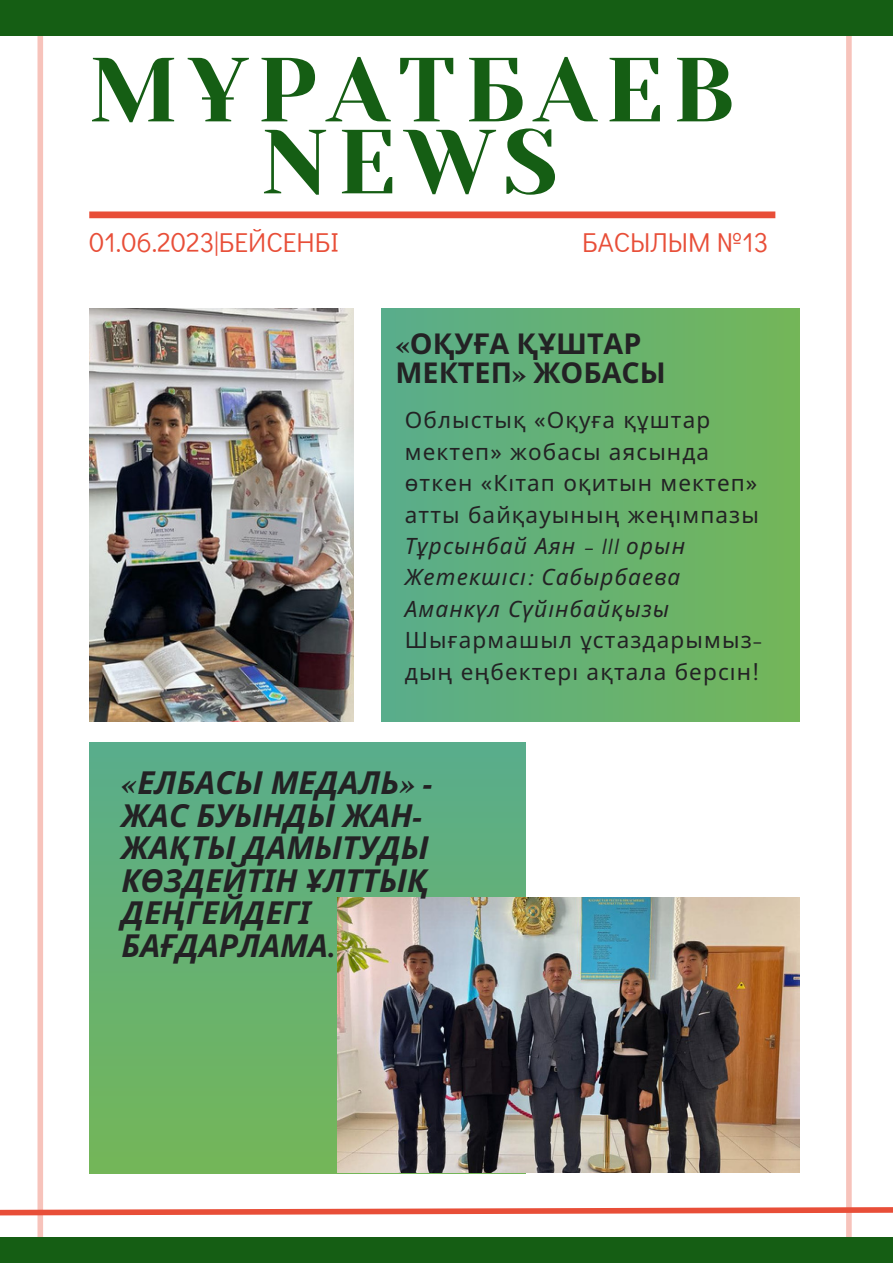
<style>
.page{position:relative;width:893px;height:1264px;background:#fff}
.page>*{position:absolute;margin:0;border:0;box-sizing:border-box;transform-origin:0 0}
.t1{font:90.75px "Yeseva One";letter-spacing:.1em;color:#155e14}
.t2{font:italic 700 31.65px/32.5px "Noto Sans";color:#232224}
.t3{font:700 28.65px/29.2px "Noto Sans";color:#232224}
.t4{font:27.3px "Didact Gothic";color:#e84e38}
.t5{font:22.5px/31.5px "Noto Sans";letter-spacing:.05em;color:#232224}
.t6{font:italic 22.5px/31.5px "Noto Sans";letter-spacing:.05em;color:#232224}
.s1{font-family:"Te X Gyre Termes"}
.s2{font-family:"Glacial Indifference"}
</style>
<div class="page">
<div style="left:37px;top:0;width:6px;height:1262px;background:#f7c3bb"></div>
<div style="left:846px;top:0;width:5px;height:1262px;background:#f7c3bb"></div>
<div style="left:89px;top:211px;width:686px;height:7px;background:#e84e38"></div>
<svg style="left:0;top:1204px;width:892px;height:14px"></svg>
<img style="left:89px;top:308px;width:264px;height:413px">
<div style="left:89px;top:742px;width:436px;height:431px;background:linear-gradient(to bottom,#59ad8c,#75b658)"></div>
<img style="left:338px;top:897px;width:461px;height:275px">
<div style="left:381px;top:308px;width:418px;height:413px;background:linear-gradient(to right,#59ad8c,#74b658)"></div>
<div style="left:0;top:0;width:892px;height:36px;background:#155e14"></div>
<div style="left:0;top:1236px;width:892px;height:26px;background:#155e14"></div>
<p class="t1" style="left:89px;top:38px;width:646px">МҰРАТБАЕВ</p>
<p class="t1" style="left:261px;top:110px;width:297px">NEWS</p>
<p class="t4" style="left:89px;top:223px;width:251px">01.06.2023|БЕЙСЕНБІ</p>
<p class="t4" style="left:582px;top:223px;width:187px">БАСЫЛЫМ №13</p>
<p class="t3" style="left:395px;top:328px;width:272px"><span class="s1">«</span>ОҚУҒА ҚҰШТАР<br>МЕКТЕП<span class="s1">»</span> ЖОБАСЫ</p>
<p class="t5" style="left:405px;top:403px;width:355px">Облыстық «Оқуға құштар мектеп» жобасы аясында өткен «Кітап оқитын мектеп» атты байқауының жеңі мпазы</p>
<p class="t6" style="left:405px;top:529px;width:282px">Тұрсынбай Аян <span class="s2">– III</span> орын</p>
<p class="t6" style="left:405px;top:561px;width:277px">Жетекшісі<span class="s2">:</span> Сабырбаева<br>Аманкүл Сүйінбайқызы</p>
<p class="t5" style="left:405px;top:624px;width:358px">Шығармашыл ұстаздарымыз&shy;дың еңбектері ақтала берсі н<span class="s2">!</span></p>
<p class="t2" style="left:122px;top:765px;width:313px"><span class="s1">«</span>ЕЛБАСЫ МЕДАЛЬ<span class="s1">» -<br></span>ЖАС БУЫНДЫ ЖАН<span class="s1">-<br></span>ЖАҚТЫ ДАМЫТУДЫ<br>КӨЗДЕЙТІН ҰЛТТЫҚ<br>ДЕҢГЕЙДЕГІ<br>БАҒДАРЛАМА<span class="s1">.</span></p>
</div>
